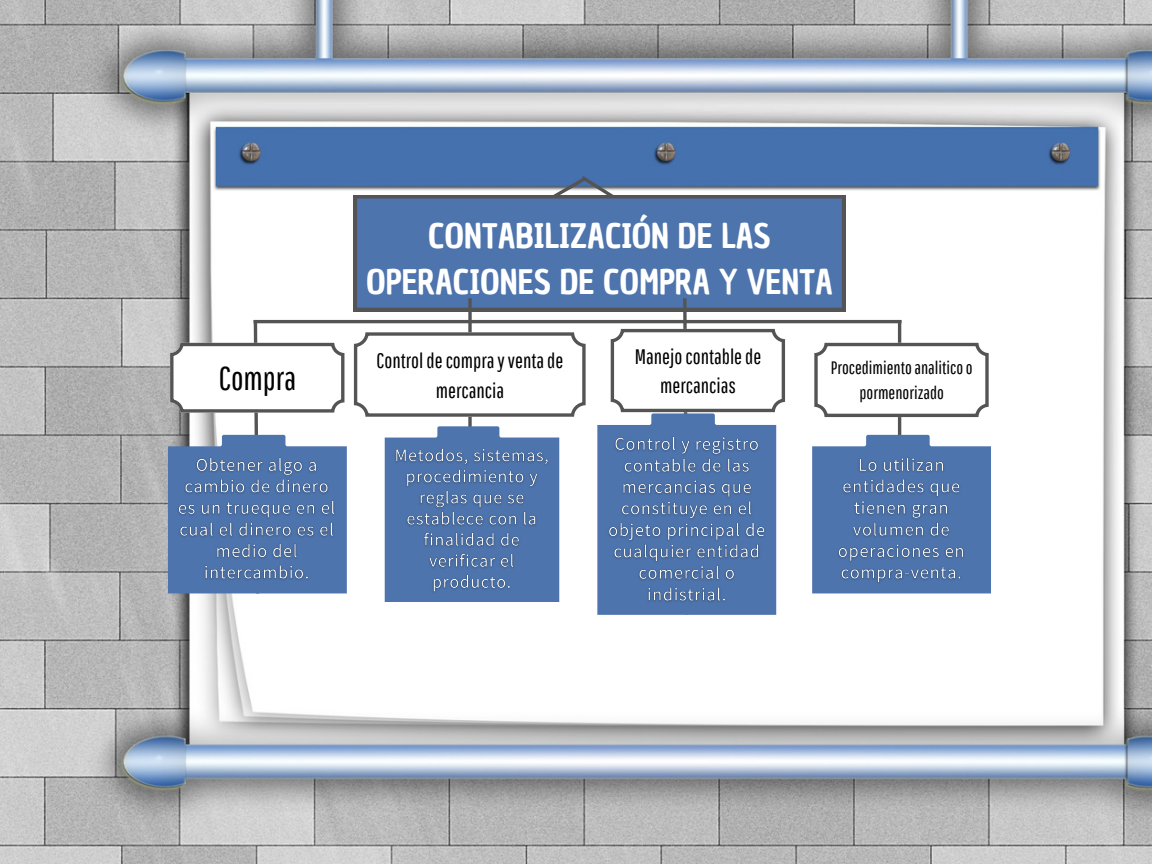
<style>
.page{position:relative;width:1152px;height:864px;background:#fff}
.page>*{position:absolute;margin:0;border:0;box-sizing:border-box;transform-origin:0 0}
.t1{font:33px/46.2px "Chau Philomene One";color:#fff;text-align:center}
.t2{font:33px "Pathway Gothic One";color:#000}
.t3{font:21px/29.2px "Pathway Gothic One";color:#000;text-align:center}
.t4{font:18px/24.8px "Pathway Gothic One";color:#000;text-align:center}
</style>
<div class="page">
<img style="left:0;top:0;width:1152px;height:864px">
<svg style="left:463px;top:173px;width:224px;height:22px"></svg>
<svg style="left:354px;top:195px;width:491px;height:116px;background:#4d71a7"></svg>
<hr style="left:254px;top:320px;width:648px;height:3px;background:#545454">
<svg style="left:168px;top:317px;width:179px;height:280px"></svg>
<img style="left:174px;top:449px;width:167px;height:141px">
<svg style="left:468px;top:298px;width:4px;height:128px"></svg>
<svg style="left:385px;top:426px;width:174px;height:176px"></svg>
<img style="left:391px;top:440px;width:162px;height:158px">
<svg style="left:597px;top:295px;width:188px;height:323px"></svg>
<img style="left:603px;top:427px;width:167px;height:184px">
<hr style="left:898px;top:320px;width:3px;height:264px;background:#545454">
<svg style="left:814px;top:343px;width:175px;height:74px"></svg>
<svg style="left:812px;top:435px;width:179px;height:158px;background:#6788b8"></svg>
<img style="left:834px;top:449px;width:135px;height:141px">
<svg style="left:354px;top:332px;width:232px;height:85px"></svg>
<h1 class="t2" style="left:219px;top:359px;width:79px">Compra</h1>
<h1 class="t1" style="left:366px;top:213px;width:468px">CONTABILIZACIÓN DE LAS<br>OPERACIONES DE COMPRA Y VENTA</h1>
<p class="t3" style="left:377px;top:346px;width:188px">Controldecomprayventade mercancia</p>
<p class="t3" style="left:635px;top:341px;width:128px">Manejocontablede mercancias</p>
<p class="t4" style="left:831px;top:355px;width:143px">Procedimientoanaliticoo pormenorizado</p>
</div>
